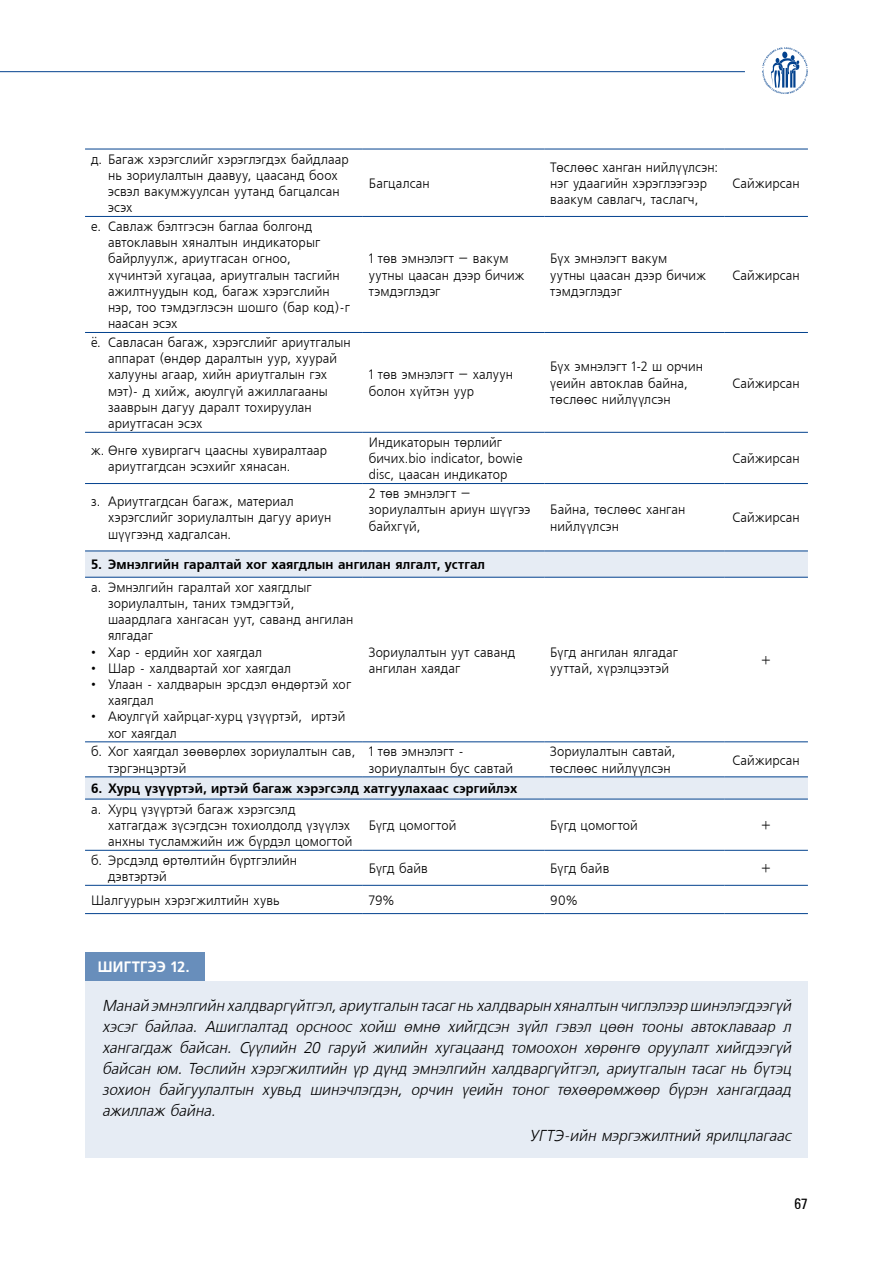
<style>
.page{position:relative;width:893px;height:1263px;background:#fff}
.page>*{position:absolute;margin:0;border:0;box-sizing:border-box;transform-origin:0 0}
.t1{font:italic 15.75px/21px "MAK Freeset";color:#000;text-align:justify;scale:.95 1}
.t2{font:700 15px "MAK Freeset";letter-spacing:.02em;color:#fff;scale:.95 1}
.t3{font:condensed 15px "Univers LTCYR";color:#000}
.t4{font:13.5px/16.2px "MAK Freeset";letter-spacing:.005em;color:#000;scale:.95 1}
.t5{font:700 13.5px "MAK Freeset";letter-spacing:.01em;color:#000;scale:.95 1}
</style>
<div class="page">
<svg style="left:762px;top:47px;width:46px;height:47px"></svg>
<hr style="left:0;top:71px;width:745px;height:1px;background:#03428e">
<svg style="left:85px;top:215px;width:723px;height:670px"></svg>
<svg style="left:85px;top:552px;width:723px;height:247px"></svg>
<hr style="left:85px;top:149px;width:278px;height:1px;background:#03428e">
<hr style="left:363px;top:149px;width:181px;height:1px;background:#03428e">
<hr style="left:544px;top:149px;width:180px;height:1px;background:#03428e">
<hr style="left:724px;top:149px;width:84px;height:1px;background:#03428e">
<hr style="left:85px;top:216px;width:278px;height:1px;background:#03428e">
<hr style="left:363px;top:216px;width:181px;height:1px;background:#03428e">
<hr style="left:544px;top:216px;width:180px;height:1px;background:#03428e">
<hr style="left:724px;top:216px;width:84px;height:1px;background:#03428e">
<hr style="left:85px;top:332px;width:278px;height:1px;background:#03428e">
<hr style="left:363px;top:332px;width:181px;height:1px;background:#03428e">
<hr style="left:544px;top:332px;width:180px;height:1px;background:#03428e">
<hr style="left:724px;top:332px;width:84px;height:1px;background:#03428e">
<hr style="left:85px;top:432px;width:278px;height:1px;background:#03428e">
<hr style="left:363px;top:432px;width:181px;height:1px;background:#03428e">
<hr style="left:544px;top:432px;width:180px;height:1px;background:#03428e">
<hr style="left:724px;top:432px;width:84px;height:1px;background:#03428e">
<hr style="left:85px;top:483px;width:278px;height:1px;background:#03428e">
<hr style="left:363px;top:483px;width:181px;height:1px;background:#03428e">
<hr style="left:544px;top:483px;width:180px;height:1px;background:#03428e">
<hr style="left:724px;top:483px;width:84px;height:1px;background:#03428e">
<hr style="left:85px;top:742px;width:278px;height:1px;background:#03428e">
<hr style="left:363px;top:742px;width:181px;height:1px;background:#03428e">
<hr style="left:544px;top:742px;width:180px;height:1px;background:#03428e">
<hr style="left:724px;top:742px;width:84px;height:1px;background:#03428e">
<hr style="left:85px;top:850px;width:278px;height:1px;background:#03428e">
<hr style="left:363px;top:850px;width:181px;height:1px;background:#03428e">
<hr style="left:544px;top:850px;width:180px;height:1px;background:#03428e">
<hr style="left:724px;top:850px;width:84px;height:1px;background:#03428e">
<hr style="left:85px;top:885px;width:278px;height:1px;background:#03428e">
<hr style="left:363px;top:885px;width:181px;height:1px;background:#03428e">
<hr style="left:544px;top:885px;width:180px;height:1px;background:#03428e">
<hr style="left:724px;top:885px;width:84px;height:1px;background:#03428e">
<hr style="left:85px;top:913px;width:278px;height:1px;background:#03428e">
<hr style="left:363px;top:913px;width:181px;height:1px;background:#03428e">
<hr style="left:544px;top:913px;width:180px;height:1px;background:#03428e">
<hr style="left:724px;top:913px;width:84px;height:1px;background:#03428e">
<hr style="left:85px;top:551px;width:278px;height:1px;background:#03428e">
<hr style="left:363px;top:551px;width:181px;height:1px;background:#03428e">
<hr style="left:544px;top:551px;width:180px;height:1px;background:#03428e">
<hr style="left:724px;top:551px;width:84px;height:1px;background:#03428e">
<hr style="left:85px;top:577px;width:278px;height:1px;background:#03428e">
<hr style="left:363px;top:577px;width:181px;height:1px;background:#03428e">
<hr style="left:544px;top:577px;width:180px;height:1px;background:#03428e">
<hr style="left:724px;top:577px;width:84px;height:1px;background:#03428e">
<hr style="left:85px;top:777px;width:278px;height:1px;background:#03428e">
<hr style="left:363px;top:777px;width:181px;height:1px;background:#03428e">
<hr style="left:544px;top:777px;width:180px;height:1px;background:#03428e">
<hr style="left:724px;top:777px;width:84px;height:1px;background:#03428e">
<hr style="left:85px;top:799px;width:278px;height:1px;background:#03428e">
<hr style="left:363px;top:799px;width:181px;height:1px;background:#03428e">
<hr style="left:544px;top:799px;width:180px;height:1px;background:#03428e">
<hr style="left:724px;top:799px;width:84px;height:1px;background:#03428e">
<div style="left:85px;top:952px;width:119px;height:29px;background:#688ebb"></div>
<div style="left:85px;top:981px;width:723px;height:177px;background:#e6ecf4"></div>
<p class="t4" style="left:108px;top:152px;width:255px;text-indent:-17px">д. Багаж хэрэгслийг хэрэглэгдэх байдлаар нь зориулалтын даавуу, цаасанд боох эсвэл вакумжуулсан уутанд багцалсан эсэх</p>
<p class="t4" style="left:108px;top:219px;width:256px;text-indent:-17px">е. Савлаж бэлтгэсэн баглаа болгонд автоклавын хяналтын индикаторыг байрлуулж, ариутгасан огноо,<br>хүчинтэй хугацаа, ариутгалын тасгийн ажилтнуудын код, багаж хэрэгслийн нэр, тоо тэмдэглэсэн шошго (бар код)-г наасан эсэх</p>
<p class="t4" style="left:108px;top:335px;width:257px;text-indent:-17px">ё. Савласан багаж, хэрэгслийг ариутгалын аппарат (өндөр даралтын уур, хуурай халууны агаар, хийн ариутгалын гэх мэт)- д хийж, аюулгүй ажиллагааны зааврын дагуу даралт тохируулан ариутгасан эсэх</p>
<p class="t4" style="left:369px;top:176px;width:66px">Багцалсан</p>
<p class="t4" style="left:550px;top:160px;width:178px">Төслөөс ханган нийлүүлсэн: нэг удаагийн хэрэглээгээр ваакум савлагч, таслагч,</p>
<p class="t4" style="left:369px;top:251px;width:165px">1 төв эмнэлэгт – вакум уутны цаасан дээр бичиж тэмдэглэдэг</p>
<p class="t4" style="left:550px;top:251px;width:165px">Бүх эмнэлэгт вакум<br>уутны цаасан дээр бичиж тэмдэглэдэг</p>
<p class="t4" style="left:369px;top:367px;width:153px">1 төв эмнэлэгт – халуун болон хүйтэн уур</p>
<p class="t4" style="left:550px;top:359px;width:162px">Бүх эмнэлэгт 1-2 ш орчин үеийн автоклав байна, төслөөс нийлүүлсэн</p>
<p class="t4" style="left:108px;top:443px;width:232px;text-indent:-17px">ж. Өнгө хувиргагч цаасны хувиралтаар ариутгагдсан эсэхийг хянасан.</p>
<p class="t4" style="left:369px;top:435px;width:163px">Индикаторын төрлийг бичих.bio indicator, bowie disc, цаасан индикатор</p>
<p class="t4" style="left:732px;top:176px;width:72px">Сайжирсан</p>
<p class="t4" style="left:732px;top:268px;width:72px">Сайжирсан</p>
<p class="t4" style="left:732px;top:375px;width:72px">Сайжирсан</p>
<p class="t4" style="left:732px;top:451px;width:72px">Сайжирсан</p>
<p class="t4" style="left:108px;top:494px;width:236px;text-indent:-17px">з. Ариутгагдсан багаж, материал хэрэгслийг зориулалтын дагуу ариун шүүгээнд хадгалсан.</p>
<p class="t4" style="left:369px;top:486px;width:171px">2 төв эмнэлэгт – зориулалтын ариун шүүгээ байхгүй,</p>
<p class="t4" style="left:550px;top:502px;width:144px">Байна, төслөөс ханган нийлүүлсэн</p>
<p class="t4" style="left:732px;top:510px;width:72px">Сайжирсан</p>
<p class="t5" style="left:91px;top:557px;width:416px">5. Эмнэлгийн гаралтай хог хаягдлын ангилан ялгалт, устгал</p>
<p class="t4" style="left:108px;top:580px;width:260px;text-indent:-17px">a. Эмнэлгийн гаралтай хог хаягдлыг зориулалтын, таних тэмдэгтэй, шаардлага хангасан уут, саванд ангилан ялгадаг</p>
<p class="t4" style="left:91px;top:644px;width:182px">• Хар - ердийн хог хаягдал</p>
<p class="t4" style="left:91px;top:661px;width:212px">• Шар - халдвартай хог хаягдал</p>
<p class="t4" style="left:108px;top:677px;width:257px;text-indent:-17px">• Улаан - халдварын эрсдэл өндөртэй хог хаягдал</p>
<p class="t4" style="left:108px;top:709px;width:251px;text-indent:-17px">• Аюулгүй хайрцаг-хурц үзүүртэй, иртэй хог хаягдал</p>
<p class="t4" style="left:369px;top:644px;width:156px">Зориулалтын уут саванд ангилан хаядаг</p>
<p class="t4" style="left:550px;top:644px;width:136px">Бүгд ангилан ялгадаг ууттай, хүрэлцээтэй</p>
<p class="t4" style="left:761px;top:653px;width:12px">+</p>
<p class="t4" style="left:108px;top:744px;width:262px;text-indent:-17px">б. Хог хаягдал зөөвөрлөх зориулалтын сав, тэргэнцэртэй</p>
<p class="t4" style="left:369px;top:744px;width:153px">1 төв эмнэлэгт - зориулалтын бус савтай</p>
<p class="t4" style="left:550px;top:744px;width:133px">Зориулалтын савтай, төслөөс нийлүүлсэн</p>
<p class="t4" style="left:732px;top:752px;width:72px">Сайжирсан</p>
<p class="t5" style="left:91px;top:781px;width:450px">6. Хурц үзүүртэй, иртэй багаж хэрэгсэлд хатгуулахаас сэргийлэх</p>
<p class="t4" style="left:108px;top:801px;width:259px;text-indent:-17px">а. Хурц үзүүртэй багаж хэрэгсэлд хатгагдаж зүсэгдсэн тохиолдолд үзүүлэх анхны тусламжийн иж бүрдэл цомогтой</p>
<p class="t4" style="left:369px;top:818px;width:94px">Бүгд цомогтой</p>
<p class="t4" style="left:550px;top:818px;width:94px">Бүгд цомогтой</p>
<p class="t4" style="left:761px;top:818px;width:12px">+</p>
<p class="t4" style="left:108px;top:853px;width:201px;text-indent:-17px">б. Эрсдэлд өртөлтийн бүртгэлийн дэвтэртэй</p>
<p class="t4" style="left:369px;top:861px;width:64px">Бүгд байв</p>
<p class="t4" style="left:550px;top:861px;width:64px">Бүгд байв</p>
<p class="t4" style="left:761px;top:861px;width:12px">+</p>
<p class="t4" style="left:91px;top:892px;width:200px">Шалгуурын хэрэгжилтийн хувь</p>
<p class="t4" style="left:369px;top:892px;width:29px">79%</p>
<p class="t4" style="left:550px;top:892px;width:31px">90%</p>
<p class="t2" style="left:98px;top:959px;width:98px">ШИГТГЭЭ 12.</p>
<p class="t1" style="left:102px;top:995px;width:727px">Манай эмнэлгийн халдваргүйтгэл, ариутгалын тасаг нь халдварын хяналтын чиглэлээр шинэлэгдээгүй хэсэг байлаа. Ашиглалтад орсноос хойш өмнө хийгдсэн зүйл гэвэл цөөн тооны автоклаваар л хангагдаж байсан. Сүүлийн 20 гаруй жилийн хугацаанд томоохон хөрөнгө оруулалт хийгдээгүй байсан юм. Төслийн хэрэгжилтийн үр дүнд эмнэлгийн халдваргүйтгэл, ариутгалын тасаг нь бүтэц зохион байгуулалтын хувьд шинэчлэгдэн, орчин үеийн тоног төхөөрөмжөөр бүрэн хангагдаад ажиллаж байна.</p>
<p class="t1" style="left:529px;top:1126px;width:277px">УГТЭ-ийн мэргэжилтний ярилцлагаас</p>
<p class="t3" style="left:795px;top:1194px;width:15px">67</p>
</div>
